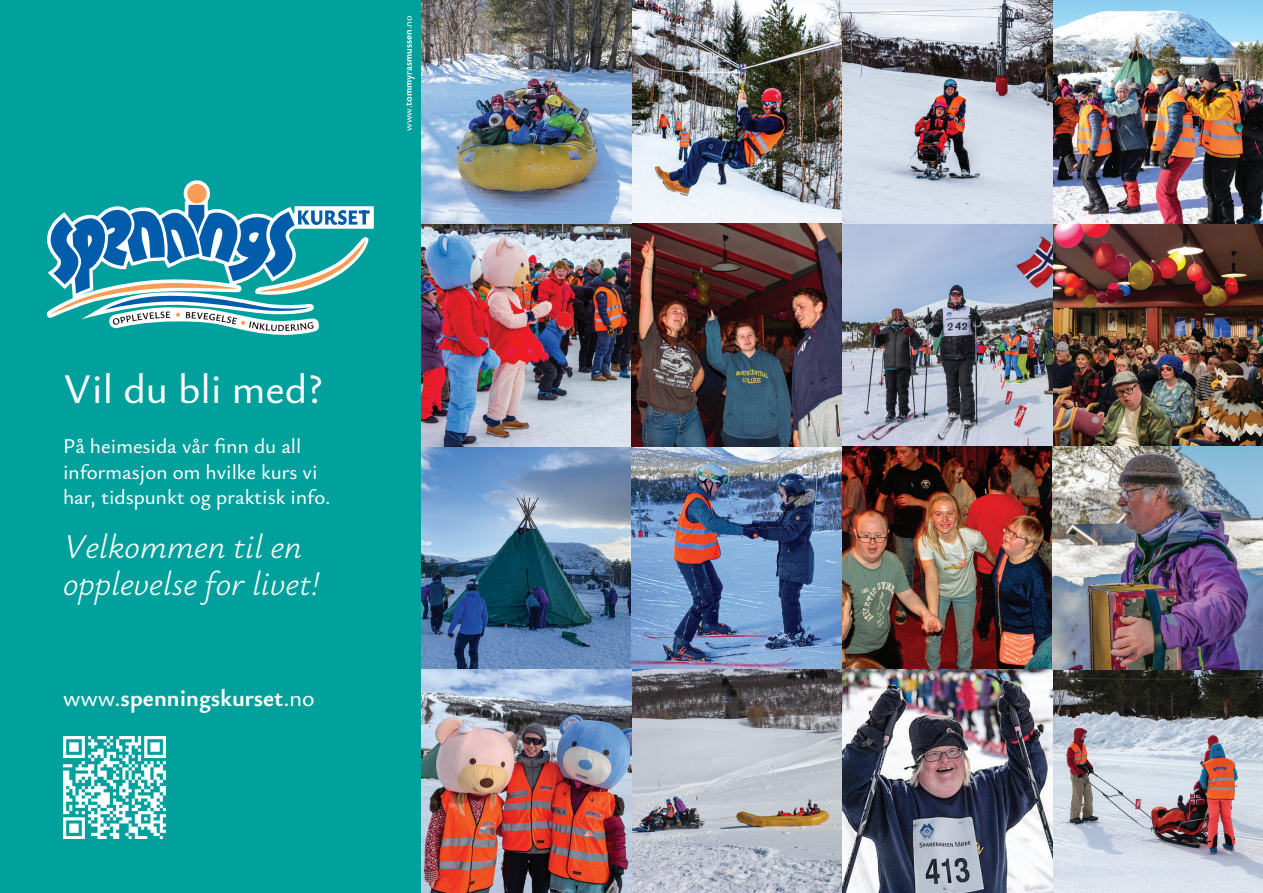
<style>
.page{position:relative;width:1263px;height:893px;background:#fff}
.page>*{position:absolute;margin:0;border:0;box-sizing:border-box;transform-origin:0 0}
.t1{font:700 42px "Ysabeau";color:#fff}
.t2{font:italic 700 34.5px/37.5px "Ysabeau";color:#fff}
.t3{font:700 24px "Ysabeau";color:#fff}
.t4{font:700 21px/25.2px "Ysabeau";color:#fff}
.t5{font:700 10.5px "Ysabeau";color:#fff}
</style>
<div class="page">
<img style="left:421px;top:0;width:842px;height:893px">
<div style="left:0;top:0;width:421px;height:893px;background:#00a19d"></div>
<svg style="left:48px;top:183px;width:321px;height:152px"></svg>
<svg style="left:359px;top:210px;width:11px;height:4px"></svg>
<svg style="left:362px;top:210px;width:4px;height:15px"></svg>
<img style="left:63px;top:736px;width:103px;height:103px">
<p class="t5" style="left:401px;top:131px;width:117px;rotate:-90deg">www.tommyrasmussen.no</p>
<h1 class="t1" style="left:63px;top:359px;width:261px">Vil du bli med?</h1>
<p class="t4" style="left:63px;top:433px;width:269px">På heimesida vår finn du all informasjon om hvilke kurs vi har, tidspunkt og praktisk info.</p>
<h2 class="t2" style="left:63px;top:526px;width:258px">Velkommen til en opplevelse for livet!</h2>
<p class="t3" style="left:63px;top:681px;width:253px">www.spenningskurset.no</p>
</div>
